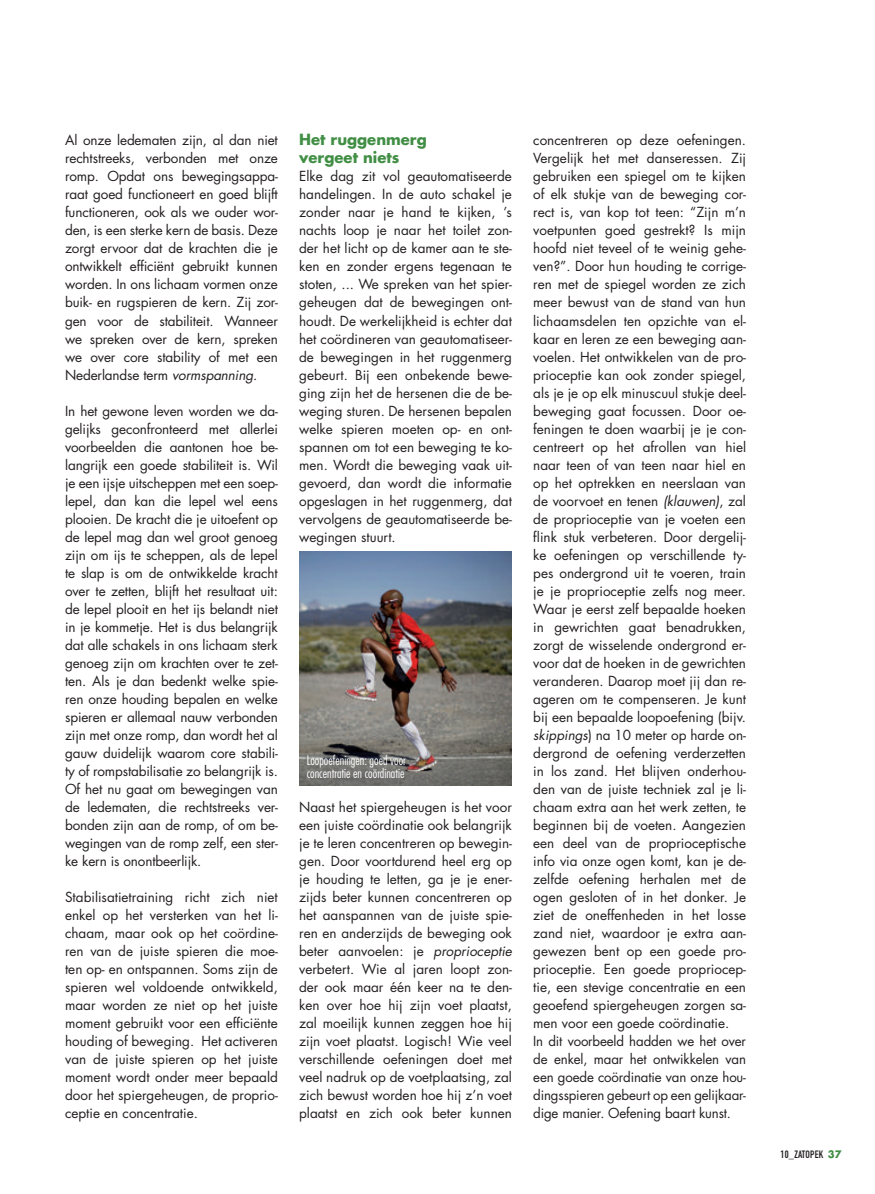
<style>
.page{position:relative;width:875px;height:1194px;background:#fff}
.page>*{position:absolute;margin:0;border:0;box-sizing:border-box;transform-origin:0 0}
.TITRE_TXT{font:700 15px/18px "Futura";color:#418e45}
.Texte{font:13.5px/18px "Futura";color:#231f20;text-align:justify}
.t1{font:300 condensed 12.75px/13.5px "Futura";color:#fff}
.t2{font:10.5px "DIN Engschrift";letter-spacing:.02em;color:#231f20}
.s1{font-style:italic}
.s2{font-family:"Futura";font-weight:700;font-size:10.05px;color:#418e45}
</style>
<div class="page">
<img style="left:299px;top:551px;width:212px;height:234px">
<p class="Texte" style="left:65px;top:131px;width:214px">Al onze ledematen zijn, al dan niet rechtstreeks, verbonden met onze romp. Opdat ons bewegingsappa&shy;raat goed functioneert en goed blijft functioneren, ook als we ouder wor&shy;den, is een sterke kern de basis. Deze zorgt ervoor dat de krachten die je ontwikkelt efficiënt gebruikt kunnen worden. In ons lichaam vormen onze buik- en rugspieren de kern. Zij zor&shy;gen voor de stabiliteit. Wanneer we spreken over de kern, spreken we over core stability of met een Nederlandse term <span class="s1">vormspanning</span>.</p>
<p class="Texte" style="left:65px;top:401px;width:214px">In het gewone leven worden we da&shy;gelijks geconfronteerd met allerlei voorbeelden die aantonen hoe be&shy;langrijk een goede stabiliteit is. Wil je een ijsje uitscheppen met een soep&shy;lepel, dan kan die lepel wel eens plooien. De kracht die je uitoefent op de lepel mag dan wel groot genoeg zijn om ijs te scheppen, als de lepel te slap is om de ontwikkelde kracht over te zetten, blijft het resultaat uit: de lepel plooit en het ijs belandt niet in je kommetje. Het is dus belangrijk dat alle schakels in ons lichaam sterk genoeg zijn om krachten over te zet&shy;ten. Als je dan bedenkt welke spie&shy;ren onze houding bepalen en welke spieren er allemaal nauw verbonden zijn met onze romp, dan wordt het al gauw duidelijk waarom core stabili&shy;ty of rompstabilisatie zo belangrijk is.<br>Of het nu gaat om bewegingen van de ledematen, die rechtstreeks ver&shy;bonden zijn aan de romp, of om be&shy;wegingen van de romp zelf, een ster&shy;ke kern is onontbeerlijk.</p>
<p class="Texte" style="left:65px;top:887px;width:214px">Stabilisatietraining richt zich niet enkel op het versterken van het li&shy;chaam, maar ook op het coördine&shy;ren van de juiste spieren die moe&shy;ten op- en ontspannen. Soms zijn de spieren wel voldoende ontwikkeld, maar worden ze niet op het juiste moment gebruikt voor een efficiënte houding of beweging. Het activeren van de juiste spieren op het juiste moment wordt onder meer bepaald door het spiergeheugen, de proprio&shy;ceptie en concentratie.</p>
<p class="TITRE_TXT" style="left:299px;top:130px;width:129px">Het ruggenmerg vergeet niets</p>
<p class="Texte" style="left:299px;top:167px;width:214px">Elke dag zit vol geautomatiseerde handelingen. In de auto schakel je zonder naar je hand te kijken, ’s nachts loop je naar het toilet zon&shy;der het licht op de kamer aan te ste&shy;ken en zonder ergens tegenaan te stoten, ... We spreken van het spier&shy;geheugen dat de bewegingen ont&shy;houdt. De werkelijkheid is echter dat het coördineren van geautomatiseer&shy;de bewegingen in het ruggenmerg gebeurt. Bij een onbekende bewe&shy;ging zijn het de hersenen die de be&shy;weging sturen. De hersenen bepalen welke spieren moeten op- en ont&shy;spannen om tot een beweging te ko&shy;men. Wordt die beweging vaak uit&shy;gevoerd, dan wordt die informatie opgeslagen in het ruggenmerg, dat vervolgens de geautomatiseerde be&shy;wegingen stuurt.</p>
<p class="t1" style="left:306px;top:752px;width:101px">Loopoefeningen: goed voor concentratie en coördinatie</p>
<p class="Texte" style="left:299px;top:797px;width:214px">Naast het spiergeheugen is het voor een juiste coördinatie ook belangrijk je te leren concentreren op bewegin&shy;gen. Door voortdurend heel erg op je houding te letten, ga je je ener&shy;zijds beter kunnen concentreren op het aanspannen van de juiste spie&shy;ren en anderzijds de beweging ook beter aanvoelen: je <span class="s1">proprioceptie </span>verbetert. Wie al jaren loopt zon&shy;der ook maar één keer na te den&shy;ken over hoe hij zijn voet plaatst, zal moeilijk kunnen zeggen hoe hij zijn voet plaatst. Logisch! Wie veel verschillende oefeningen doet met veel nadruk op de voetplaatsing, zal zich bewust worden hoe hij z’n voet plaatst en zich ook beter kunnen</p>
<p class="Texte" style="left:533px;top:131px;width:214px">concentreren op deze oefeningen.<br>Vergelijk het met danseressen. Zij gebruiken een spiegel om te kijken of elk stukje van de beweging cor&shy;rect is, van kop tot teen: “Zijn m’n voetpunten goed gestrekt? Is mijn hoofd niet teveel of te weinig gehe&shy;ven?”. Door hun houding te corrige&shy;ren met de spiegel worden ze zich meer bewust van de stand van hun lichaamsdelen ten opzichte van el&shy;kaar en leren ze een beweging aan&shy;voelen. Het ontwikkelen van de pro&shy;prioceptie kan ook zonder spiegel, als je je op elk minuscuul stukje deel&shy;beweging gaat focussen. Door oe&shy;feningen te doen waarbij je je con&shy;centreert op het afrollen van hiel naar teen of van teen naar hiel en op het optrekken en neerslaan van de voorvoet en tenen <span class="s1">(klauwen)</span>, zal de proprioceptie van je voeten een flink stuk verbeteren. Door dergelij&shy;ke oefeningen op verschillende ty&shy;pes ondergrond uit te voeren, train je je proprioceptie zelfs nog meer.<br>Waar je eerst zelf bepaalde hoeken in gewrichten gaat benadrukken, zorgt de wisselende ondergrond er&shy;voor dat de hoeken in de gewrichten veranderen. Daarop moet jij dan re&shy;ageren om te compenseren. Je kunt bij een bepaalde loopoefening (bijv. <span class="s1">skippings</span>) na 10 meter op harde on&shy;dergrond de oefening verderzetten in los zand. Het blijven onderhou&shy;den van de juiste techniek zal je li&shy;chaam extra aan het werk zetten, te beginnen bij de voeten. Aangezien een deel van de proprioceptische info via onze ogen komt, kan je de&shy;zelfde oefening herhalen met de ogen gesloten of in het donker. Je ziet de oneffenheden in het losse zand niet, waardoor je extra aan&shy;gewezen bent op een goede pro&shy;prioceptie. Een goede propriocep&shy;tie, een stevige concentratie en een geoefend spiergeheugen zorgen sa&shy;men voor een goede coördinatie.</p>
<p class="Texte" style="left:533px;top:1031px;width:214px">In dit voorbeeld hadden we het over de enkel, maar het ontwikkelen van een goede coördinatie van onze hou&shy;dingsspieren gebeurt op een gelijkaar&shy;dige manier. Oefening baart kunst.</p>
<p class="t2" style="left:780px;top:1147px;width:63px">10_ZATOPEK <span class="s2">37</span></p>
</div>
